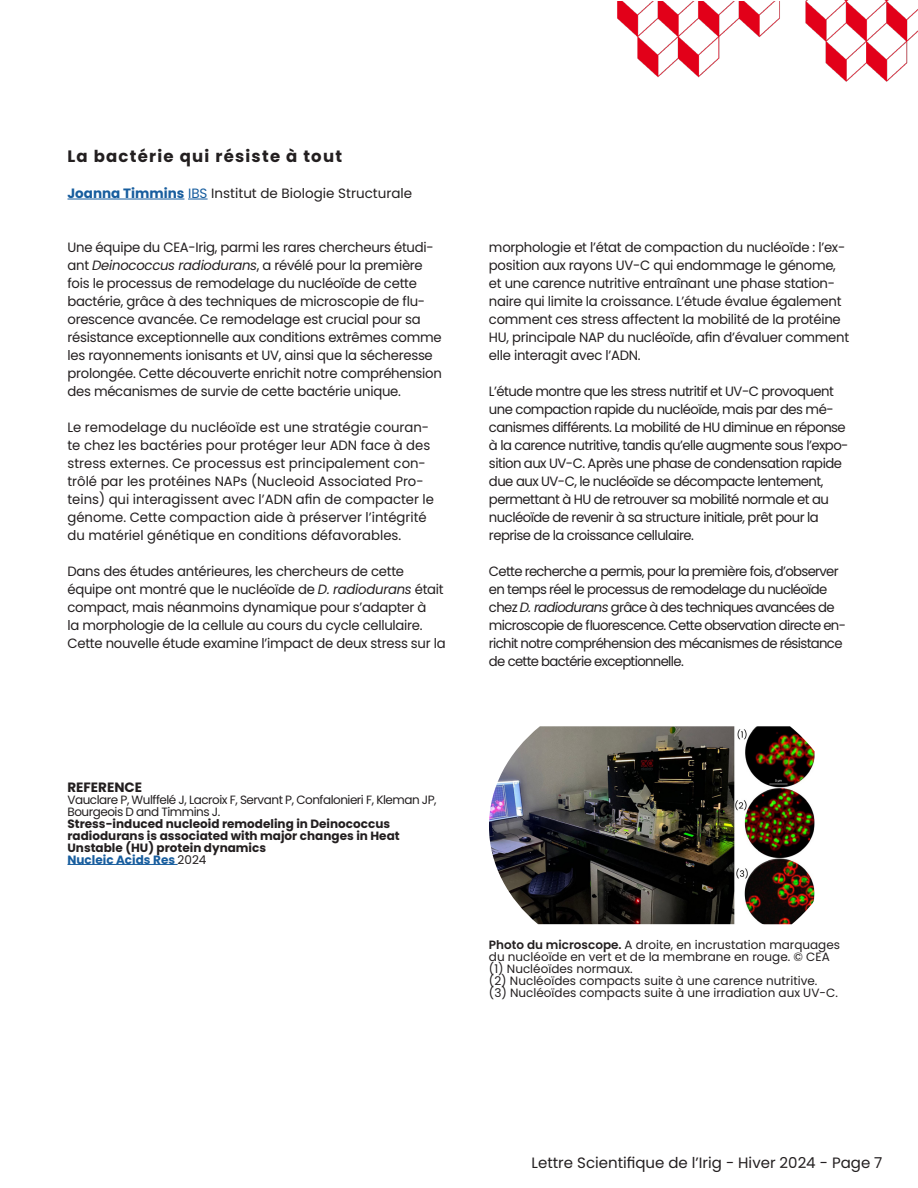
<style>
.page{position:relative;width:918px;height:1188px;background:#fff}
.page>*{position:absolute;margin:0;border:0;box-sizing:border-box;transform-origin:0 0}
.t1{font:700 16.5px "Poppins";letter-spacing:.075em;color:#231f20}
.t2{font:15px "Poppins";color:#231f20}
.t3{font:13.5px/18px "Poppins";letter-spacing:-.02em;color:#231f20}
.t4{font:13.5px/18px "Poppins";letter-spacing:-.04em;color:#231f20}
.t5{font:13.5px/18px "Poppins";color:#231f20}
.t6{font:13.5px/18px "Poppins";letter-spacing:-.05em;color:#231f20}
.t7{font:700 13.5px "Poppins";color:#231f20}
.t8{font:12px/12px "Poppins";color:#231f20}
.t9{font:700 12px/12px "Poppins";color:#231f20}
.t10{font:12px/12px "Poppins";letter-spacing:-.04em;color:#231f20}
.s1{font-weight:700;color:#175d9e}
.s2{color:#175d9e}
.s3{font-style:italic}
.s4{font-weight:400}
.s5{font-weight:600}
</style>
<div class="page">
<hr style="left:68px;top:199px;width:116px;height:1px;background:#175d9e">
<svg style="left:188px;top:199px;width:20px;height:1px"></svg>
<hr style="left:68px;top:864px;width:110px;height:1px;background:#175d9e">
<img style="left:489px;top:726px;width:325px;height:198px">
<img style="left:617px;top:1px;width:163px;height:77px">
<img style="left:805px;top:0;width:113px;height:82px">
<p class="t1" style="left:68px;top:147px;width:276px">La bactérie qui résiste à tout</p>
<p class="t5" style="left:68px;top:184px;width:346px"><span class="s1">Joanna Timmins</span> <span class="s2">IBS</span> Institut de Biologie Structurale</p>
<p class="t3" style="left:68px;top:238px;width:376px">Une équipe du CEA-Irig, parmi les rares chercheurs étudi&shy;ant <span class="s3">Deinococcus radiodurans</span>, a révélé pour la première fois le processus de remodelage du nucléoïde de cette bactérie, grâce à des techniques de microscopie de flu&shy;orescence avancée. Ce remodelage est crucial pour sa résistance exceptionnelle aux conditions extrêmes comme les rayonnements ionisants et UV, ainsi que la sécheresse prolongée. Cette découverte enrichit notre compréhension des mécanismes de survie de cette bactérie unique.</p>
<p class="t5" style="left:68px;top:418px;width:368px">Le remodelage du nucléoïde est une stratégie couran&shy;te chez les bactéries pour protéger leur ADN face à des stress externes. Ce processus est principalement con&shy;trôlé par les protéines NAPs (Nucleoid Associated Pro&shy;teins) qui interagissent avec l’ADN afin de compacter le génome. Cette compaction aide à préserver l’intégrité du matériel génétique en conditions défavorables.</p>
<p class="t3" style="left:68px;top:562px;width:380px">Dans des études antérieures, les chercheurs de cette équipe ont montré que le nucléoïde de <span class="s3">D. radiodurans</span> était compact, mais néanmoins dynamique pour s’adapter à<br>la morphologie de la cellule au cours du cycle cellulaire.<br>Cette nouvelle étude examine l’impact de deux stress sur la</p>
<p class="t3" style="left:489px;top:238px;width:362px">morphologie et l’état de compaction du nucléoïde : l’ex&shy;position aux rayons UV-C qui endommage le génome, et une carence nutritive entraînant une phase station&shy;naire qui limite la croissance. L’étude évalue également comment ces stress affectent la mobilité de la protéine HU, principale NAP du nucléoïde, afin d’évaluer comment elle interagit avec l’ADN.</p>
<p class="t4" style="left:489px;top:382px;width:361px">L’étude montre que les stress nutritif et UV-C provoquent une compaction rapide du nucléoïde, mais par des mé&shy;canismes différents. La mobilité de HU diminue en réponse à la carence nutritive, tandis qu’elle augmente sous l’expo&shy;sition aux UV-C. Après une phase de condensation rapide due aux UV-C, le nucléoïde se décompacte lentement, permettant à HU de retrouver sa mobilité normale et au nucléoïde de revenir à sa structure initiale, prêt pour la reprise de la croissance cellulaire.</p>
<p class="t6" style="left:489px;top:562px;width:359px">Cette recherche a permis, pour la première fois, d’observer en temps réel le processus de remodelage du nucléoïde chez <span class="s3">D. radiodurans</span> grâce à des techniques avancées de microscopie de fluorescence. Cette observation directe en&shy;richit notre compréhension des mécanismes de résistance de cette bactérie exceptionnelle.</p>
<p class="t7" style="left:68px;top:779px;width:76px">REFERENCE</p>
<p class="t10" style="left:68px;top:793px;width:371px">Vauclare P, Wulffelé J, Lacroix F, Servant P, Confalonieri F, Kleman JP,<br>Bourgeois D and Timmins J.</p>
<p class="t9" style="left:68px;top:817px;width:334px">Stress-induced nucleoid remodeling in Deinococcus radiodurans is associated with major changes in Heat Unstable (HU) protein dynamics<br><span class="s2">Nucleic Acids Res</span> <span class="s4">2024</span></p>
<p class="t8" style="left:489px;top:938px;width:353px"><span class="s5">Photo du microscope.</span> A droite, en incrustation marquages du nucléoïde en vert et de la membrane en rouge. © CEA (1) Nucléoïdes normaux.<br>(2) Nucléoïdes compacts suite à une carence nutritive.<br>(3) Nucléoïdes compacts suite à une irradiation aux UV-C.</p>
<p class="t2" style="left:532px;top:1154px;width:352px">Lettre Scientifique de l’Irig - Hiver 2024 - Page 7</p>
</div>
